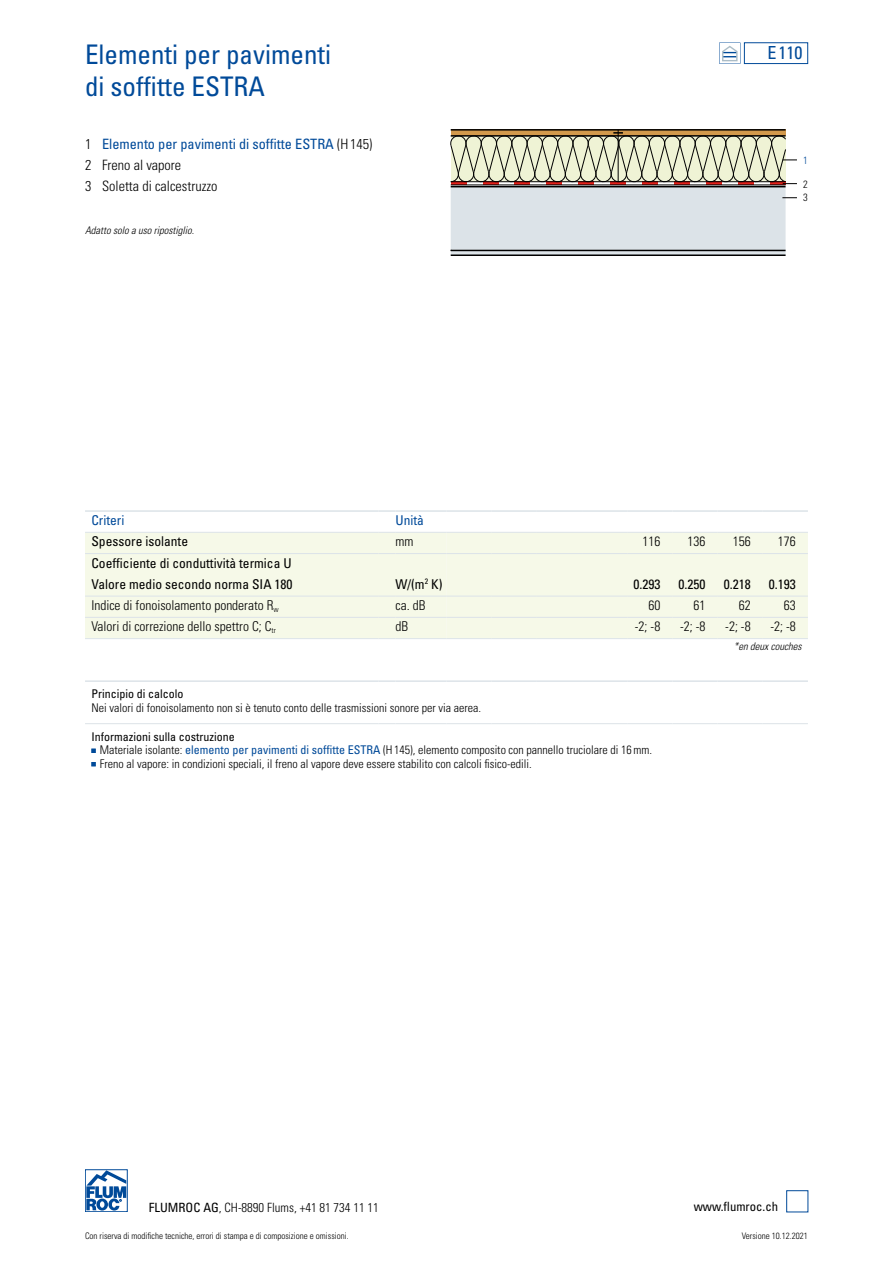
<style>
.page{position:relative;width:893px;height:1263px;background:#fff}
.page>*{position:absolute;margin:0;border:0;box-sizing:border-box;transform-origin:0 0}
.t1{font:condensed 27px/32.4px "Univers LT Std";color:#004a99}
.t2{font:condensed 18px "Univers LT Std";color:#004a99}
.t3{font:300 condensed 14.25px/21.3px "Univers LT Std";color:#000}
.t4{font:300 condensed 13.5px "Univers LT Std";color:#000}
.t5{font:condensed 13.5px/21.3px "Univers LT Std";color:#000}
.t6{font:condensed 13.5px "Univers LT Std";color:#004a99}
.t7{font:300 condensed 12.75px "Univers LT Std";color:#000}
.t8{font:condensed 12.75px "Univers LT Std";color:#000}
.t9{font:300 condensed 12px/13.5px "Univers LT Std";color:#000}
.t10{font:condensed 12px "Univers LT Std";color:#000}
.t11{font:italic 300 condensed 10.5px "Univers LT Std";color:#000}
.t12{font:300 condensed 10.5px/13.5px "Univers";color:#000}
.t13{font:300 condensed 10.5px "Univers";color:#004a99}
.t14{font:300 condensed 9px "Univers LT Std";color:#000}
.s1{font-weight:400;color:#004a99}
.s2{font-weight:400}
</style>
<div class="page">
<div style="left:744px;top:43px;width:64px;height:21px;border:1px solid #004a99"></div>
<div style="left:85px;top:1169px;width:43px;height:43px;border:1px solid #004a99"></div>
<svg style="left:86px;top:1170px;width:40px;height:40px"></svg>
<div style="left:786px;top:1190px;width:22px;height:22px;border:1px solid #004a99"></div>
<svg style="left:719px;top:43px;width:21px;height:21px"></svg>
<hr style="left:451px;top:254px;width:335px;height:2px;background:#000">
<hr style="left:451px;top:129px;width:335px;height:2px;background:#000">
<svg style="left:450px;top:130px;width:347px;height:125px"></svg>
<hr style="left:85px;top:510px;width:293px;height:2px;background:#dce3e8">
<svg style="left:378px;top:510px;width:17px;height:2px"></svg>
<hr style="left:395px;top:510px;width:51px;height:2px;background:#dce3e8">
<hr style="left:446px;top:510px;width:46px;height:2px;background:#dce3e8">
<hr style="left:492px;top:510px;width:45px;height:2px;background:#dce3e8">
<hr style="left:537px;top:510px;width:45px;height:2px;background:#dce3e8">
<hr style="left:582px;top:510px;width:45px;height:2px;background:#dce3e8">
<hr style="left:627px;top:510px;width:45px;height:2px;background:#dce3e8">
<hr style="left:672px;top:510px;width:46px;height:2px;background:#dce3e8">
<hr style="left:718px;top:510px;width:45px;height:2px;background:#dce3e8">
<hr style="left:763px;top:510px;width:45px;height:2px;background:#dce3e8">
<hr style="left:85px;top:680px;width:293px;height:2px;background:#dce3e8">
<svg style="left:378px;top:680px;width:17px;height:2px"></svg>
<hr style="left:395px;top:680px;width:51px;height:2px;background:#dce3e8">
<hr style="left:446px;top:680px;width:46px;height:2px;background:#dce3e8">
<hr style="left:492px;top:680px;width:45px;height:2px;background:#dce3e8">
<hr style="left:537px;top:680px;width:45px;height:2px;background:#dce3e8">
<hr style="left:582px;top:680px;width:45px;height:2px;background:#dce3e8">
<hr style="left:627px;top:680px;width:45px;height:2px;background:#dce3e8">
<hr style="left:672px;top:680px;width:46px;height:2px;background:#dce3e8">
<hr style="left:718px;top:680px;width:45px;height:2px;background:#dce3e8">
<hr style="left:763px;top:680px;width:45px;height:2px;background:#dce3e8">
<hr style="left:85px;top:723px;width:293px;height:1px;background:#dce3e8">
<svg style="left:378px;top:723px;width:17px;height:1px"></svg>
<hr style="left:395px;top:723px;width:51px;height:1px;background:#dce3e8">
<hr style="left:446px;top:723px;width:46px;height:1px;background:#dce3e8">
<hr style="left:492px;top:723px;width:45px;height:1px;background:#dce3e8">
<hr style="left:537px;top:723px;width:45px;height:1px;background:#dce3e8">
<hr style="left:582px;top:723px;width:45px;height:1px;background:#dce3e8">
<hr style="left:627px;top:723px;width:45px;height:1px;background:#dce3e8">
<hr style="left:672px;top:723px;width:46px;height:1px;background:#dce3e8">
<hr style="left:718px;top:723px;width:45px;height:1px;background:#dce3e8">
<hr style="left:763px;top:723px;width:45px;height:1px;background:#dce3e8">
<div style="left:85px;top:532px;width:723px;height:107px;background:#f6f9e8"></div>
<svg style="left:91px;top:749px;width:5px;height:4px"></svg>
<svg style="left:91px;top:762px;width:5px;height:4px"></svg>
<h1 class="t1" style="left:85px;top:38px;width:247px">Elementi per pavimenti di soffitte ESTRA</h1>
<p class="t3" style="left:85px;top:133px;width:289px">1 <span class="s1">Elemento per pavimenti di soffitte ESTRA</span> (H145)<br>2 Freno al vapore<br>3 Soletta di calcestruzzo</p>
<p class="t11" style="left:85px;top:224px;width:111px">Adatto solo a uso ripostiglio.</p>
<h2 class="t2" style="left:767px;top:41px;width:37px">E 110</h2>
<p class="t13" style="left:803px;top:154px;width:6px">1</p>
<p class="t12" style="left:803px;top:177px;width:6px">2<br>3</p>
<p class="t6" style="left:91px;top:512px;width:34px">Criteri</p>
<p class="t6" style="left:395px;top:512px;width:30px">Unità</p>
<p class="t5" style="left:91px;top:531px;width:98px">Spessore isolante</p>
<p class="t4" style="left:395px;top:533px;width:20px">mm</p>
<p class="t4" style="left:642px;top:533px;width:19px">116</p>
<p class="t4" style="left:688px;top:533px;width:19px">136</p>
<p class="t4" style="left:733px;top:533px;width:19px">156</p>
<p class="t4" style="left:778px;top:533px;width:19px">176</p>
<p class="t5" style="left:91px;top:552px;width:203px">Coefficiente di conduttività termica U<br>Valore medio secondo norma SIA 180</p>
<p class="t5" style="left:395px;top:573px;width:48px">W/(m<sup>2</sup> K)</p>
<p class="t5" style="left:633px;top:573px;width:28px">0.293</p>
<p class="t5" style="left:679px;top:573px;width:28px">0.250</p>
<p class="t5" style="left:724px;top:573px;width:28px">0.218</p>
<p class="t5" style="left:769px;top:573px;width:28px">0.193</p>
<p class="t4" style="left:91px;top:597px;width:189px">Indice di fonoisolamento ponderato R<sub>w</sub></p>
<p class="t4" style="left:395px;top:597px;width:31px">ca. dB</p>
<p class="t4" style="left:648px;top:597px;width:13px">60</p>
<p class="t4" style="left:694px;top:597px;width:13px">61</p>
<p class="t4" style="left:739px;top:597px;width:13px">62</p>
<p class="t4" style="left:784px;top:597px;width:13px">63</p>
<p class="t4" style="left:91px;top:618px;width:186px">Valori di correzione dello spettro C; C<sub>tr</sub></p>
<p class="t4" style="left:395px;top:618px;width:14px">dB</p>
<p class="t4" style="left:635px;top:618px;width:27px">-2; -8</p>
<p class="t4" style="left:680px;top:618px;width:27px">-2; -8</p>
<p class="t4" style="left:725px;top:618px;width:27px">-2; -8</p>
<p class="t4" style="left:770px;top:618px;width:27px">-2; -8</p>
<p class="t11" style="left:734px;top:640px;width:69px">*en deux couches</p>
<p class="t10" style="left:91px;top:686px;width:93px">Principio di calcolo</p>
<p class="t9" style="left:91px;top:701px;width:391px">Nei valori di fonoisolamento non si è tenuto conto delle trasmissioni sonore per via aerea.</p>
<p class="t9" style="left:100px;top:730px;width:554px;text-indent:-8px"><span class="s2">Informazioni sulla costruzione<br></span>Materiale isolante: <span class="s1">elemento per pavimenti di soffitte ESTRA</span> (H145), elemento composito con pannello truciolare di 16mm.<br>Freno al vapore: in condizioni speciali, il freno al vapore deve essere stabilito con calcoli fisico-edili.</p>
<p class="t7" style="left:149px;top:1200px;width:232px"><span class="s2">FLUMROC AG</span>, CH-8890 Flums, +41 81 734 11 11</p>
<p class="t8" style="left:694px;top:1198px;width:86px">www.flumroc.ch</p>
<p class="t14" style="left:85px;top:1230px;width:265px">Con riserva di modifiche tecniche, errori di stampa e di composizione e omissioni.</p>
<p class="t14" style="left:742px;top:1230px;width:68px">Versione 10.12.2021</p>
</div>
